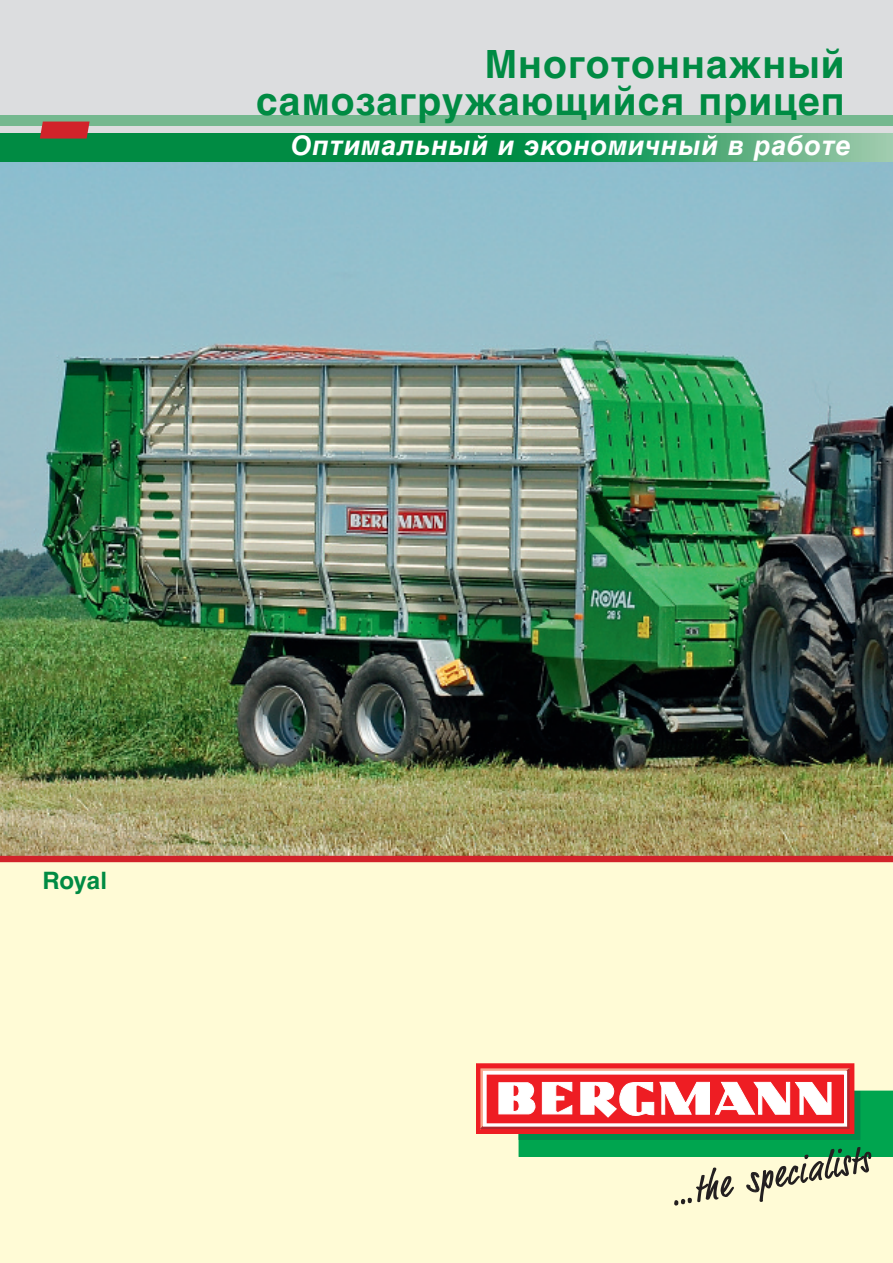
<style>
.page{position:relative;width:893px;height:1263px;background:#dcdddf}
.page>*{position:absolute;margin:0;border:0;box-sizing:border-box;transform-origin:0 0}
.t1{font:700 39px/37.5px "Helvetica Cyr";letter-spacing:.03em;color:#008b43;text-align:right}
.t2{font:27px "Helvetica Cyr Bold Inclined";letter-spacing:.03em;color:#fff}
.t3{font:700 24px "Helvetica Cyr";letter-spacing:-.01em;color:#008b43}
</style>
<div class="page">
<div style="left:0;top:860px;width:893px;height:403px;background:#fffbd6"></div>
<img style="left:0;top:161px;width:893px;height:694px">
<div style="left:0;top:856px;width:893px;height:6px;background:#d1232a"></div>
<svg style="left:477px;top:1063px;width:416px;height:143px"></svg>
<div style="left:0;top:115px;width:893px;height:10px;background:#74b88f"></div>
<div style="left:0;top:133px;width:510px;height:28px;background:#008b43"></div>
<div style="left:509px;top:133px;width:384px;height:28px;background:linear-gradient(to right,#00883d,#a0c9ab)"></div>
<svg style="left:40px;top:122px;width:50px;height:17px"></svg>
<p class="t1" style="left:256px;top:49px;width:590px">Многотоннажный самозагружающийся прицеп</p>
<p class="t2" style="left:291px;top:136px;width:562px">Оптимальный и экономичный в работе</p>
<p class="t3" style="left:43px;top:872px;width:66px">Royal</p>
</div>
